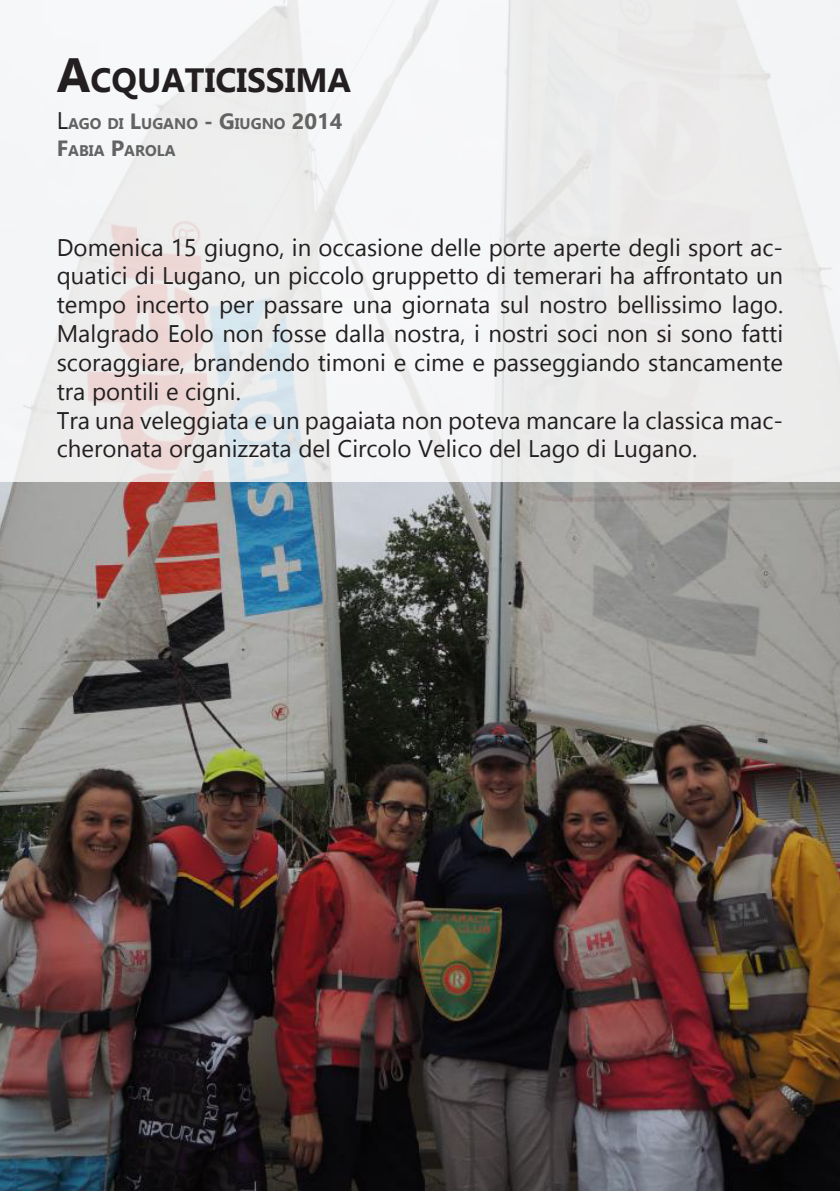
<style>
.page{position:relative;width:840px;height:1191px;background:#fff}
.page>*{position:absolute;margin:0;border:0;box-sizing:border-box;transform-origin:0 0}
.t1{font:700 33.6px "Gadugi";color:#231f20}
.t2{font:24px/28.8px "Gadugi";color:#231f20;text-align:justify}
.t3{font:700 15.4px "Gadugi";color:#646363}
.s1{font-size:48px}
.s2{font-weight:400;font-size:24px;color:#231f20}
.s3{font-size:22px}
</style>
<div class="page">
<img style="left:0;top:0;width:839px;height:482px">
<img style="left:0;top:482px;width:839px;height:709px">
<p class="t1" style="left:57px;top:60px;width:296px"><span class="s1">A</span>CQUATICISSIMA</p>
<p class="t3" style="left:57px;top:114px;width:287px"><span class="s2">L</span>AGO DI <span class="s3">L</span>UGANO <span class="s3">- G</span>IUGNO <span class="s3">2014</span></p>
<p class="t3" style="left:57px;top:141px;width:120px"><span class="s3">F</span>ABIA <span class="s3">P</span>AROLA</p>
<p class="t2" style="left:57px;top:233px;width:727px">Domenica 15 giugno, in occasione delle porte aperte degli sport ac&shy;quatici di Lugano, un piccolo gruppetto di temerari ha affrontato un tempo incerto per passare una giornata sul nostro bellissimo lago.<br>Malgrado Eolo non fosse dalla nostra, i nostri soci non si sono fatti scoraggiare, brandendo timoni e cime e passeggiando stancamente tra pontili e cigni.</p>
<p class="t2" style="left:57px;top:405px;width:727px">Tra una veleggiata e un pagaiata non poteva mancare la classica mac&shy;cheronata organizzata del Circolo Velico del Lago di Lugano.</p>
</div>
